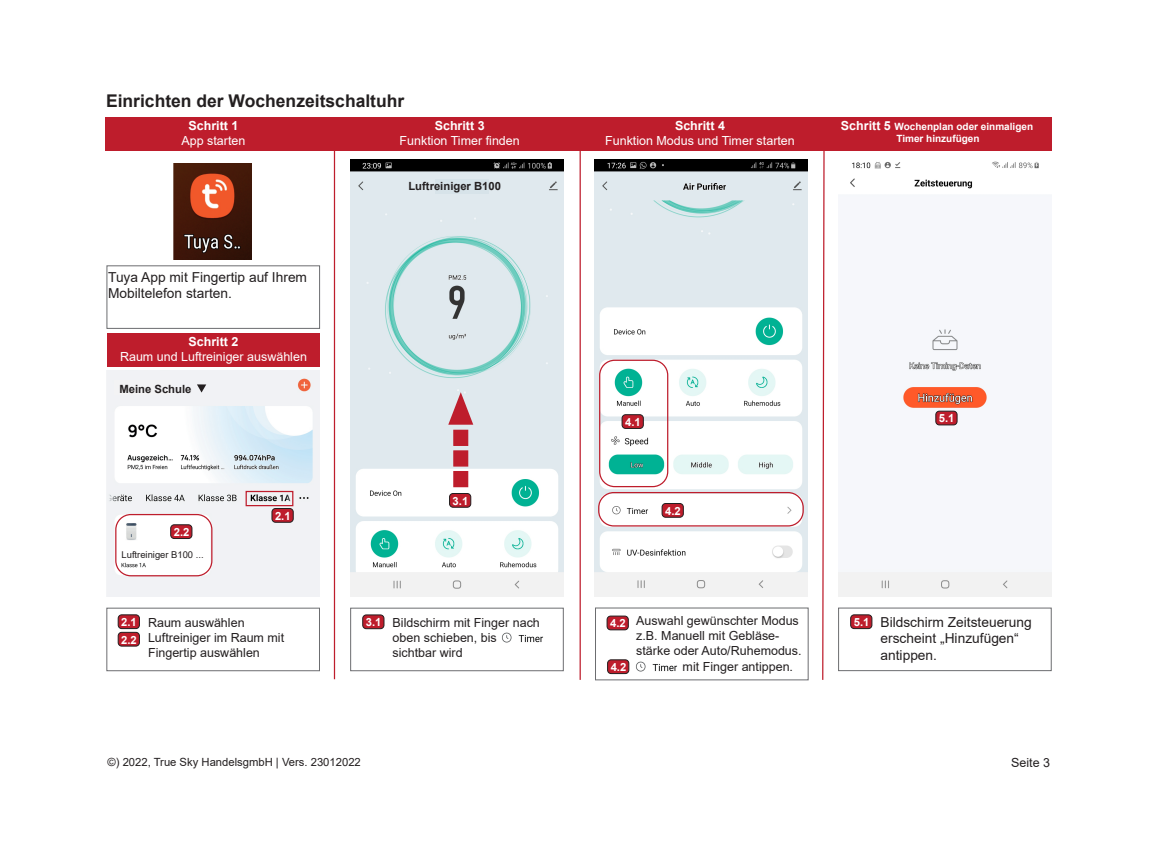
<style>
.page{position:relative;width:1159px;height:851px;background:#fff}
.page>*{position:absolute;margin:0;border:0;box-sizing:border-box;transform-origin:0 0}
.t1{font:700 17.5px "Arial";color:#231f20}
.t2{font:13.75px/16.5px "Arial";color:#231f20}
.t3{font:12.5px/15px "Arial";color:#231f20}
.t4{font:12.5px "Arial";color:#fff}
.t5{font:700 12.5px "Arial";color:#fff}
.t6{font:11.25px "Arial";color:#231f20}
.t7{font:700 11.25px/17.5px "Arial";color:#fff}
.t8{font:700 11.25px "Arial";color:#231f20}
.t9{font:700 10px/12px "Arial";color:#fff;text-align:center}
.t10{font:9.38px "Arial";color:#231f20}
.s1{font-size:12.5px}
</style>
<div class="page">
<div style="left:107px;top:333px;width:212px;height:34px;background:#be1d2c"></div>
<div style="left:106px;top:117px;width:946px;height:34px;background:#be1d2c"></div>
<img style="left:173px;top:163px;width:79px;height:96px">
<img style="left:107px;top:371px;width:212px;height:225px">
<div style="left:114px;top:380px;width:58px;height:14px;background:#f3f3f4"></div>
<svg style="left:197px;top:384px;width:9px;height:8px"></svg>
<div style="left:120px;top:549px;width:88px;height:11px;background:#fff"></div>
<div style="left:246px;top:491px;width:47px;height:15px;border:1px solid #be1d2c"></div>
<div style="left:115px;top:514px;width:97px;height:62px;border:1px solid #be1d2c;border-radius:15px"></div>
<img style="left:351px;top:159px;width:212px;height:437px">
<div style="left:435px;top:180px;width:53px;height:14px;background:#d7e3e9"></div>
<img style="left:594px;top:159px;width:213px;height:437px">
<div style="left:598px;top:492px;width:206px;height:34px;border:1px solid #be1d2c;border-radius:15px"></div>
<img style="left:838px;top:161px;width:213px;height:435px">
<div style="left:107px;top:265px;width:213px;height:63px;border:1px solid #6c6d70"></div>
<div style="left:107px;top:608px;width:213px;height:62px;border:1px solid #6c6d70"></div>
<div style="left:171px;top:524px;width:21px;height:14px;background:#be1d2c;border-radius:4px"></div>
<div style="left:170px;top:524px;width:22px;height:14px;border:1px solid #231f20;border-radius:4px"></div>
<div style="left:272px;top:508px;width:21px;height:14px;background:#be1d2c;border-radius:4px"></div>
<div style="left:272px;top:508px;width:21px;height:14px;border:1px solid #231f20;border-radius:4px"></div>
<div style="left:118px;top:614px;width:21px;height:14px;background:#be1d2c;border-radius:4px"></div>
<div style="left:118px;top:614px;width:22px;height:14px;border:1px solid #231f20;border-radius:4px"></div>
<div style="left:118px;top:632px;width:21px;height:14px;background:#be1d2c;border-radius:4px"></div>
<div style="left:118px;top:632px;width:22px;height:14px;border:1px solid #231f20;border-radius:4px"></div>
<svg style="left:448px;top:392px;width:25px;height:32px"></svg>
<div style="left:453px;top:429px;width:15px;height:17px;background:#be1d2c;border:1px solid #be1d2c"></div>
<div style="left:453px;top:450px;width:15px;height:16px;background:#be1d2c;border:1px solid #be1d2c"></div>
<div style="left:453px;top:471px;width:15px;height:16px;background:#be1d2c;border:1px solid #be1d2c"></div>
<div style="left:449px;top:493px;width:22px;height:14px;background:#be1d2c;border-radius:4px"></div>
<div style="left:449px;top:493px;width:22px;height:14px;border:1px solid #231f20;border-radius:4px"></div>
<div style="left:350px;top:608px;width:213px;height:62px;border:1px solid #6c6d70"></div>
<div style="left:363px;top:615px;width:21px;height:13px;background:#be1d2c;border-radius:4px"></div>
<div style="left:362px;top:614px;width:22px;height:14px;border:1px solid #231f20;border-radius:4px"></div>
<div style="left:595px;top:607px;width:213px;height:73px;border:1px solid #6c6d70"></div>
<div style="left:607px;top:659px;width:22px;height:14px;background:#be1d2c;border-radius:4px"></div>
<div style="left:607px;top:659px;width:22px;height:14px;border:1px solid #231f20;border-radius:4px"></div>
<div style="left:662px;top:503px;width:21px;height:14px;background:#be1d2c;border-radius:4px"></div>
<div style="left:662px;top:503px;width:21px;height:14px;border:1px solid #231f20;border-radius:4px"></div>
<div style="left:936px;top:411px;width:21px;height:14px;background:#be1d2c;border-radius:4px"></div>
<div style="left:935px;top:411px;width:22px;height:14px;border:1px solid #231f20;border-radius:4px"></div>
<div style="left:850px;top:614px;width:22px;height:14px;background:#be1d2c;border-radius:4px"></div>
<div style="left:850px;top:614px;width:22px;height:14px;border:1px solid #231f20;border-radius:4px"></div>
<img style="left:636px;top:661px;width:41px;height:11px">
<hr style="left:334px;top:151px;width:1px;height:528px;background:#be1d2c">
<hr style="left:579px;top:150px;width:2px;height:529px;background:#be1d2c">
<svg style="left:822px;top:151px;width:3px;height:529px"></svg>
<div style="left:599px;top:359px;width:69px;height:128px;border:1px solid #be1d2c;border-radius:15px"></div>
<div style="left:622px;top:414px;width:21px;height:14px;background:#be1d2c;border-radius:4px"></div>
<div style="left:622px;top:414px;width:21px;height:14px;border:1px solid #231f20;border-radius:4px"></div>
<div style="left:607px;top:616px;width:21px;height:13px;background:#be1d2c;border-radius:4px"></div>
<div style="left:607px;top:615px;width:21px;height:15px;border:1px solid #231f20;border-radius:4px"></div>
<img style="left:502px;top:632px;width:41px;height:11px">
<h1 class="t1" style="left:106px;top:88px;width:300px">Einrichten der Wochenzeitschaltuhr</h1>
<p class="t5" style="left:188px;top:116px;width:52px">Schritt 1</p>
<p class="t4" style="left:181px;top:132px;width:65px">App starten</p>
<p class="t2" style="left:108px;top:268px;width:200px">Tuya App mit Fingertip auf Ihrem<br>Mobiltelefon starten.</p>
<p class="t5" style="left:188px;top:333px;width:52px">Schritt 2</p>
<p class="t4" style="left:120px;top:348px;width:188px">Raum und Luftreiniger auswählen</p>
<p class="t8" style="left:119px;top:380px;width:74px">Meine Schule</p>
<p class="t5" style="left:435px;top:116px;width:52px">Schritt 3</p>
<p class="t4" style="left:400px;top:132px;width:122px">Funktion Timer finden</p>
<p class="t8" style="left:408px;top:178px;width:94px">Luftreiniger B100</p>
<p class="t7" style="left:174px;top:523px;width:17px">2.2</p>
<p class="t10" style="left:122px;top:547px;width:84px">Luftreiniger B100 ...</p>
<p class="t7" style="left:275px;top:507px;width:17px">2.1</p>
<p class="t7" style="left:121px;top:613px;width:17px">2.1<br>2.2</p>
<p class="t3" style="left:148px;top:614px;width:138px">Raum auswählen<br>Luftreiniger im Raum mit<br>Fingertip auswählen</p>
<p class="t7" style="left:452px;top:492px;width:17px">3.1</p>
<p class="t7" style="left:366px;top:613px;width:17px">3.1</p>
<p class="t3" style="left:392px;top:614px;width:149px">Bildschirm mit Finger nach oben schieben, bis sichtbar wird</p>
<p class="t6" style="left:108px;top:753px;width:255px">©) 2022, True Sky HandelsgmbH | Vers. 23012022</p>
<p class="t5" style="left:675px;top:116px;width:52px">Schritt 4</p>
<p class="t4" style="left:605px;top:132px;width:191px">Funktion Modus und Timer starten</p>
<p class="t9" style="left:841px;top:120px;width:194px"><span class="s1">Schritt 5</span> Wochenplan oder einmaligen<br>Timer hinzufügen</p>
<p class="t7" style="left:625px;top:413px;width:17px">4.1</p>
<p class="t7" style="left:665px;top:502px;width:17px">4.2</p>
<p class="t3" style="left:636px;top:613px;width:167px;text-indent:-26px"><sub>4.2</sub> Auswahl gewünschter Modus z.B. Manuell mit Gebläse&shy;stärke oder Auto/Ruhemodus.</p>
<p class="t7" style="left:610px;top:658px;width:17px">4.2</p>
<p class="t3" style="left:682px;top:659px;width:112px">mit Finger antippen.</p>
<p class="t7" style="left:939px;top:410px;width:17px">5.1</p>
<p class="t7" style="left:854px;top:613px;width:17px">5.1</p>
<p class="t2" style="left:880px;top:613px;width:153px">Bildschirm Zeitsteuerung erscheint „Hinzufügen“ antippen.</p>
<p class="t3" style="left:1011px;top:754px;width:40px">Seite 3</p>
</div>
